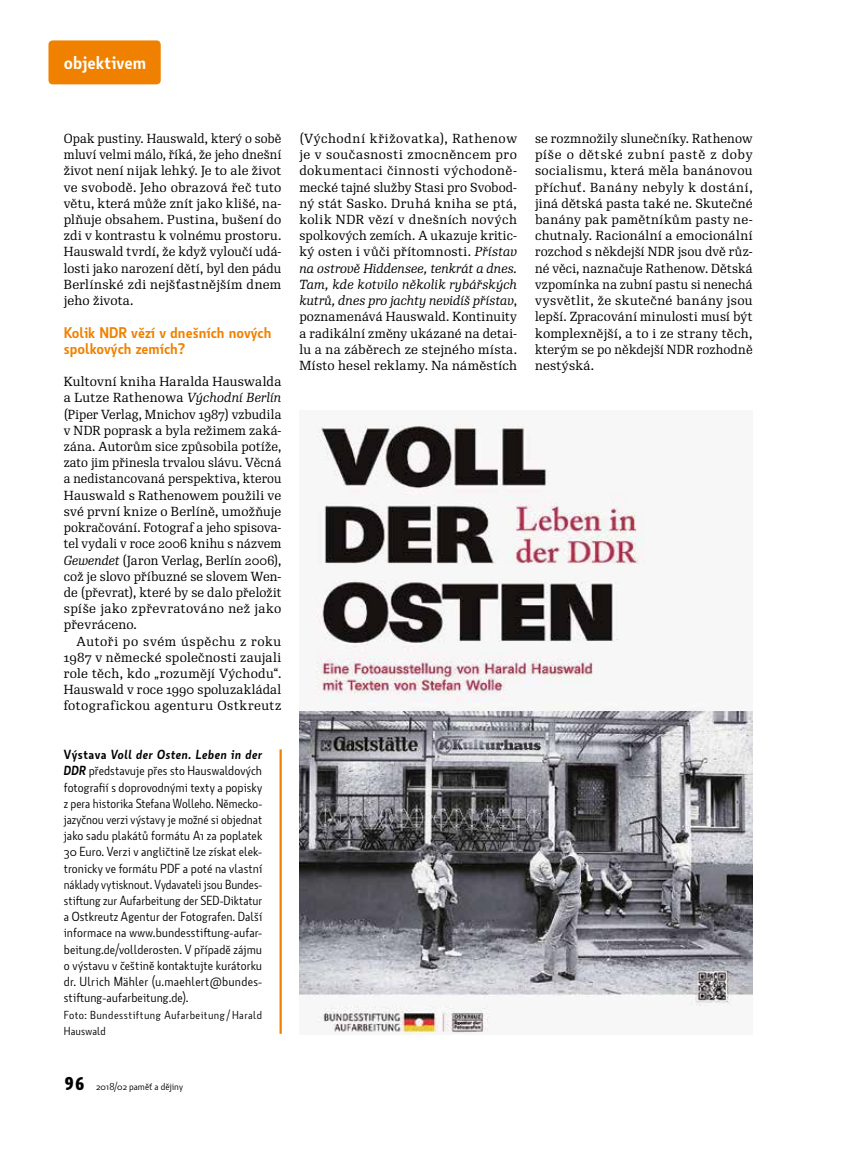
<style>
.page{position:relative;width:859px;height:1149px;background:#fff}
.page>*{position:absolute;margin:0;border:0;box-sizing:border-box;transform-origin:0 0}
.t1{font:600 18px "Botanika Std";color:#fff}
.t2{font:600 15px/16.2px "Botanika Std";color:#f08100}
.t3{font:12.75px/16.2px "Re Public Std";letter-spacing:.025em;color:#000;text-align:justify}
.t4{font:12.75px/16.2px "Botanika Std";letter-spacing:.015em;color:#000;text-align:justify}
.t5{font:12.75px/16.2px "Re Public Std";letter-spacing:.025em;color:#000;text-align:justify;scale:.95 1}
.t6{font:11.25px/16.2px "Botanika Std";letter-spacing:.03em;color:#000}
.t7{font:9.75px "Botanika Std";color:#000}
.s1{font-style:italic}
.s2{font-weight:600}
.s3{font-weight:600;font-style:italic}
.s4{font-family:"Botanika Mono";font-weight:700;font-size:18px}
</style>
<div class="page">
<div style="left:48px;top:40px;width:113px;height:44px;background:#f08100;border-radius:4px"></div>
<img style="left:299px;top:425px;width:454px;height:609px">
<hr style="left:280px;top:749px;width:2px;height:284px;background:#f08100">
<h1 class="t1" style="left:64px;top:50px;width:84px">objektivem</h1>
<p class="t5" style="left:64px;top:130px;width:231px">Opak pustiny. Hauswald, který o sobě mluví velmi málo, říká, že jeho dnešní život není nijak lehký. Je to ale život ve svobodě. Jeho obrazová řeč tuto větu, která může znít jako klišé, na&shy;plňuje obsahem. Pustina, bušení do zdi v kontrastu k volnému prostoru.<br>Hauswald tvrdí, že když vyloučí udá&shy;losti jako narození dětí, byl den pádu Berlínské zdi nejšťastnějším dnem jeho života.</p>
<p class="t2" style="left:64px;top:323px;width:209px">Kolik NDR vězí v dnešních nových spolkových zemích?</p>
<p class="t3" style="left:64px;top:373px;width:219px">Kultovní kniha Haralda Hauswalda a Lutze Rathenowa <span class="s1">Východní Berlín </span>(Piper Verlag, Mnichov 1987) vzbudila v NDR poprask a byla režimem zaká&shy;zána. Autorům sice způsobila potíže, zato jim přinesla trvalou slávu. Věcná a nedistancovaná perspektiva, kterou Hauswald s Rathenowem použili ve své první knize o Berlíně, umožňuje pokračování. Fotograf a jeho spisova&shy;tel vydali v roce 2006 knihu s názvem <span class="s1">Gewendet</span> (Jaron Verlag, Berlín 2006), což je slovo příbuzné se slovem Wen&shy;de (převrat), které by se dalo přeložit spíše jako zpřevratováno než jako převráceno.</p>
<p class="t3" style="left:64px;top:633px;width:219px;text-indent:13px">Autoři po svém úspěchu z roku 1987 v německé společnosti zaujali role těch, kdo „rozumějí Východu“.<br>Hauswald v roce 1990 spoluzakládal fotografickou agenturu Ostkreutz</p>
<p class="t4" style="left:64px;top:746px;width:200px"><span class="s2">Výstava</span> <span class="s3">Voll der Osten. Leben in der DDR</span> představuje přes sto Hauswaldových fotografií s doprovodnými texty a popisky z pera historika Stefana Wolleho. Německo&shy;jazyčnou verzi výstavy je možné si objednat jako sadu plakátů formátu A1 za poplatek 30 Euro. Verzi v angličtině lze získat elek&shy;tronicky ve formátu PDF a poté na vlastní náklady vytisknout. Vydavateli jsou Bundes&shy;stiftung zur Aufarbeitung der SED-Diktatur a Ostkreutz Agentur der Fotografen. Další informace na www.bundesstiftung-aufar&shy;beitung.de/vollderosten. V případě zájmu o výstavu v češtině kontaktujte kurátorku dr. Ulrich Mähler (u.maehlert@bundes&shy;stiftung-aufarbeitung.de).</p>
<p class="t6" style="left:64px;top:1005px;width:200px">Foto: Bundesstiftung Aufarbeitung / Harald<br>Hauswald</p>
<p class="t7" style="left:64px;top:1079px;width:121px"><span class="s4">96</span> 2018/02 paměť a dějiny</p>
<p class="t3" style="left:299px;top:130px;width:219px">(Východní křižovatka), Rathenow je v současnosti zmocněncem pro dokumentaci činnosti východoně&shy;mecké tajné služby Stasi pro Svobod&shy;ný stát Sasko. Druhá kniha se ptá, kolik NDR vězí v dnešních nových spolkových zemích. A ukazuje kritic&shy;ký osten i vůči přítomnosti. <span class="s1">Přístav na ostrově Hiddensee, tenkrát a dnes.<br>Tam, kde kotvilo několik rybářských kutrů, dnes pro jachty nevidíš přístav</span>, poznamenává Hauswald. Kontinuity a radikální změny ukázané na detai&shy;lu a na záběrech ze stejného místa.<br>Místo hesel reklamy. Na náměstích</p>
<p class="t3" style="left:535px;top:130px;width:219px">se rozmnožily slunečníky. Rathenow píše o dětské zubní pastě z doby socialismu, která měla banánovou příchuť. Banány nebyly k dostání, jiná dětská pasta také ne. Skutečné banány pak pamětníkům pasty ne&shy;chutnaly. Racionální a emocionální rozchod s někdejší NDR jsou dvě růz&shy;né věci, naznačuje Rathenow. Dětská vzpomínka na zubní pastu si nenechá vysvětlit, že skutečné banány jsou lepší. Zpracování minulosti musí být komplexnější, a to i ze strany těch, kterým se po někdejší NDR rozhodně nestýská.</p>
</div>
